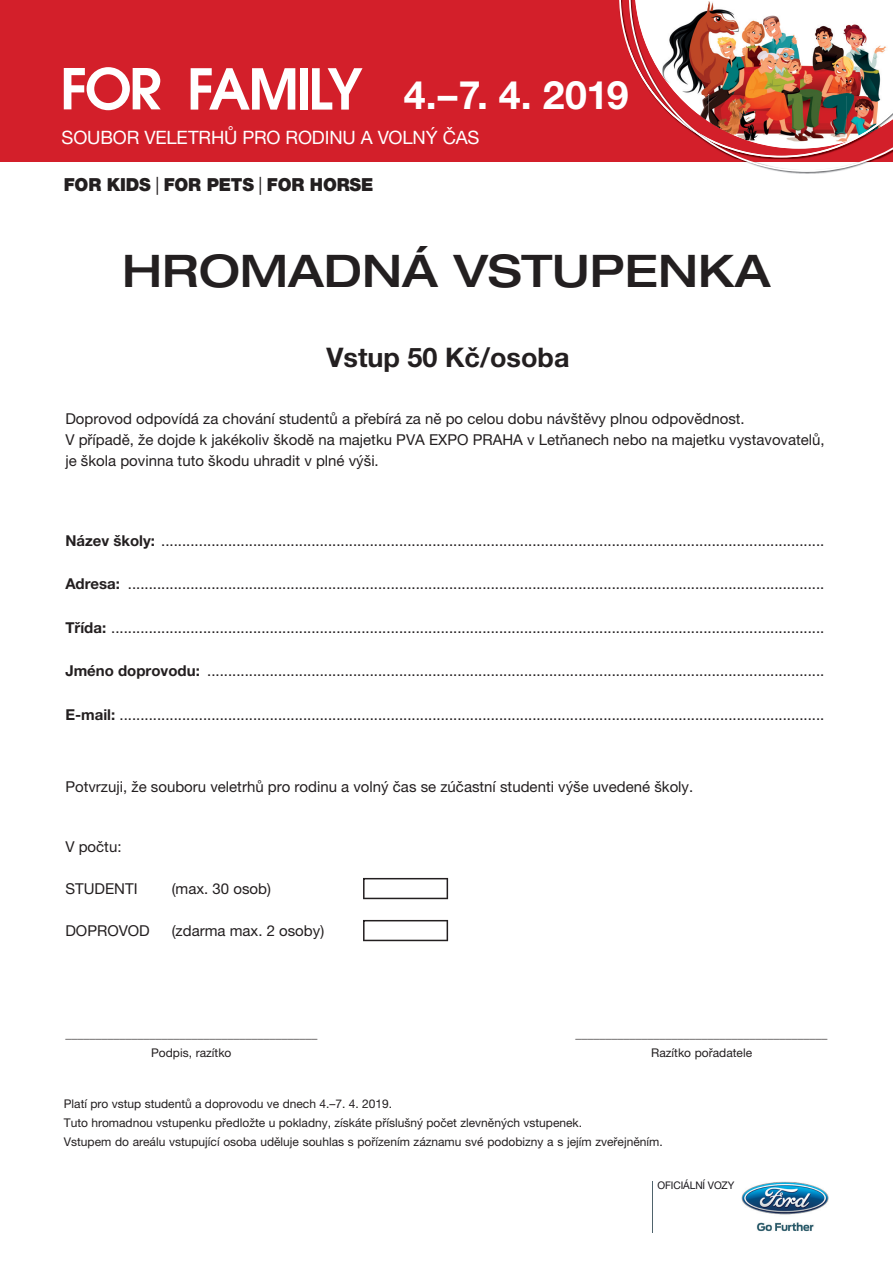
<style>
.page{position:relative;width:893px;height:1263px;background:#fff}
.page>*{position:absolute;margin:0;border:0;box-sizing:border-box;transform-origin:0 0}
.t1{font:500 expanded 45px "Helvetica Neue LT Pro";color:#231f20}
.t2{font:700 39.3px "Helvetica Neue LT Pro";color:#fff}
.t3{font:700 27px "Helvetica Neue LT Pro";color:#231f20}
.t4{font:18.45px "Helvetica Neue LT Pro";letter-spacing:-.01em;color:#fff}
.t5{font:900 18px "Helvetica Neue LT Pro";letter-spacing:-.01em;color:#231f20}
.t6{font:15px/21px "Helvetica Neue LT Pro";color:#231f20}
.t7{font:12px/19.2px "Helvetica Neue LT Pro";color:#231f20;text-align:center}
.t8{font:10.5px "Helvetica Neue LT Pro";letter-spacing:-.01em;color:#17151a}
.s1{font-weight:400}
.s2{font-weight:700}
</style>
<div class="page">
<svg style="left:363px;top:878px;width:85px;height:21px"></svg>
<svg style="left:363px;top:920px;width:85px;height:21px"></svg>
<hr style="left:652px;top:1182px;width:1px;height:51px;background:#4f636c">
<img style="left:741px;top:1181px;width:88px;height:51px">
<div style="left:0;top:0;width:893px;height:162px;background:#d31f2a"></div>
<svg style="left:619px;top:0;width:10px;height:51px"></svg>
<img style="left:629px;top:0;width:264px;height:172px">
<svg style="left:191px;top:68px;width:104px;height:42px"></svg>
<div style="left:300px;top:68px;width:7px;height:42px;background:#fff"></div>
<svg style="left:312px;top:68px;width:50px;height:42px"></svg>
<svg style="left:64px;top:67px;width:97px;height:43px"></svg>
<h2 class="t2" style="left:404px;top:71px;width:226px">4.–7. 4. 2019</h2>
<p class="t4" style="left:62px;top:126px;width:419px">SOUBOR VELETRHŮ PRO RODINU A VOLNÝ ČAS</p>
<p class="t5" style="left:64px;top:174px;width:311px">FOR KIDS <span class="s1">|</span> FOR PETS <span class="s1">|</span> FOR HORSE</p>
<h1 class="t1" style="left:122px;top:243px;width:650px">HROMADNÁ VSTUPENKA</h1>
<h3 class="t3" style="left:327px;top:341px;width:245px">Vstup 50 Kč/osoba</h3>
<p class="t6" style="left:65px;top:408px;width:761px">Doprovod odpovídá za chování studentů a přebírá za ně po celou dobu návštěvy plnou odpovědnost.<br>V případě, že dojde k jakékoliv škodě na majetku PVA EXPO PRAHA v Letňanech nebo na majetku vystavovatelů, je škola povinna tuto škodu uhradit v plné výši.</p>
<p class="t6" style="left:65px;top:530px;width:760px"><span class="s2">Název školy:</span> ...............................................................................................................................................................</p>
<p class="t6" style="left:65px;top:573px;width:760px"><span class="s2">Adresa:</span> .......................................................................................................................................................................</p>
<p class="t6" style="left:65px;top:617px;width:760px"><span class="s2">Třída:</span> ...........................................................................................................................................................................</p>
<p class="t6" style="left:65px;top:660px;width:760px"><span class="s2">Jméno doprovodu:</span> ....................................................................................................................................................</p>
<p class="t6" style="left:65px;top:704px;width:760px"><span class="s2">E-mail:</span> .........................................................................................................................................................................</p>
<p class="t6" style="left:65px;top:776px;width:629px">Potvrzuji, že souboru veletrhů pro rodinu a volný čas se zúčastní studenti výše uvedené školy.</p>
<p class="t6" style="left:65px;top:836px;width:58px">V počtu:</p>
<p class="t6" style="left:65px;top:878px;width:74px">STUDENTI</p>
<p class="t6" style="left:172px;top:878px;width:101px">(max. 30 osob)</p>
<p class="t6" style="left:65px;top:920px;width:86px">DOPROVOD</p>
<p class="t6" style="left:172px;top:920px;width:154px">(zdarma max. 2 osoby)</p>
<p class="t7" style="left:65px;top:1024px;width:253px">__________________________________________<br>Podpis, razítko</p>
<p class="t7" style="left:576px;top:1024px;width:253px">__________________________________________<br>Razítko pořadatele</p>
<p class="t7" style="left:64px;top:1094px;width:600px;text-align:left">Platí pro vstup studentů a doprovodu ve dnech 4.–7. 4. 2019.<br>Tuto hromadnou vstupenku předložte u pokladny, získáte příslušný počet zlevněných vstupenek.<br>Vstupem do areálu vstupující osoba uděluje souhlas s pořízením záznamu své podobizny a s jejím zveřejněním.</p>
<p class="t8" style="left:658px;top:1179px;width:78px">OFICIÁLNÍ VOZY</p>
</div>
